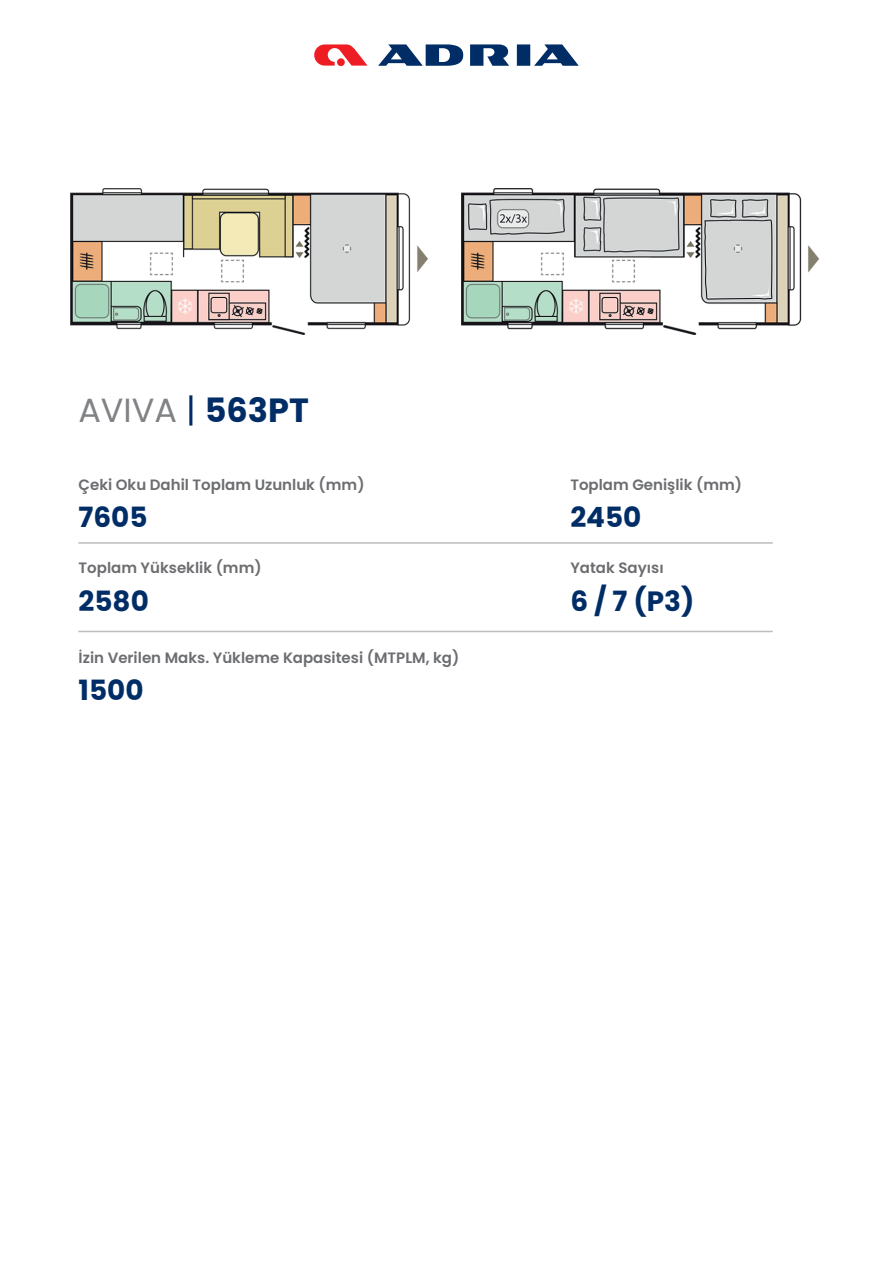
<style>
.page{position:relative;width:893px;height:1263px;background:#fff}
.page>*{position:absolute;margin:0;border:0;box-sizing:border-box;transform-origin:0 0}
.t1{font:33.45px "Poppins";color:#808285}
.t2{font:700 27.9px "Poppins";color:#002d66}
.t3{font:600 15px "Poppins";color:#6c6d70}
.s1{color:#002d66}
.s2{font-weight:700;color:#002d66}
</style>
<div class="page">
<svg style="left:314px;top:44px;width:53px;height:22px"></svg>
<svg style="left:378px;top:44px;width:201px;height:22px"></svg>
<img style="left:71px;top:189px;width:356px;height:146px">
<img style="left:462px;top:189px;width:356px;height:146px">
<hr style="left:78px;top:542px;width:695px;height:2px;background:#bbbdbe">
<hr style="left:78px;top:631px;width:695px;height:1px;background:#bbbdbe">
<h1 class="t1" style="left:78px;top:391px;width:232px">AVIVA <span class="s1">|</span> <span class="s2">563PT</span></h1>
<p class="t3" style="left:79px;top:476px;width:288px">Çeki Oku Dahil Toplam Uzunluk (mm)</p>
<h2 class="t2" style="left:79px;top:501px;width:70px">7605</h2>
<p class="t3" style="left:79px;top:559px;width:185px">Toplam Yükseklik (mm)</p>
<h2 class="t2" style="left:79px;top:585px;width:72px">2580</h2>
<p class="t3" style="left:79px;top:649px;width:382px">İzin Verilen Maks. Yükleme Kapasitesi (MTPLM, kg)</p>
<h2 class="t2" style="left:79px;top:674px;width:66px">1500</h2>
<p class="t3" style="left:570px;top:476px;width:173px">Toplam Genişlik (mm)</p>
<h2 class="t2" style="left:570px;top:501px;width:73px">2450</h2>
<p class="t3" style="left:570px;top:559px;width:95px">Yatak Sayısı</p>
<h2 class="t2" style="left:570px;top:585px;width:125px">6 / 7 (P3)</h2>
</div>
